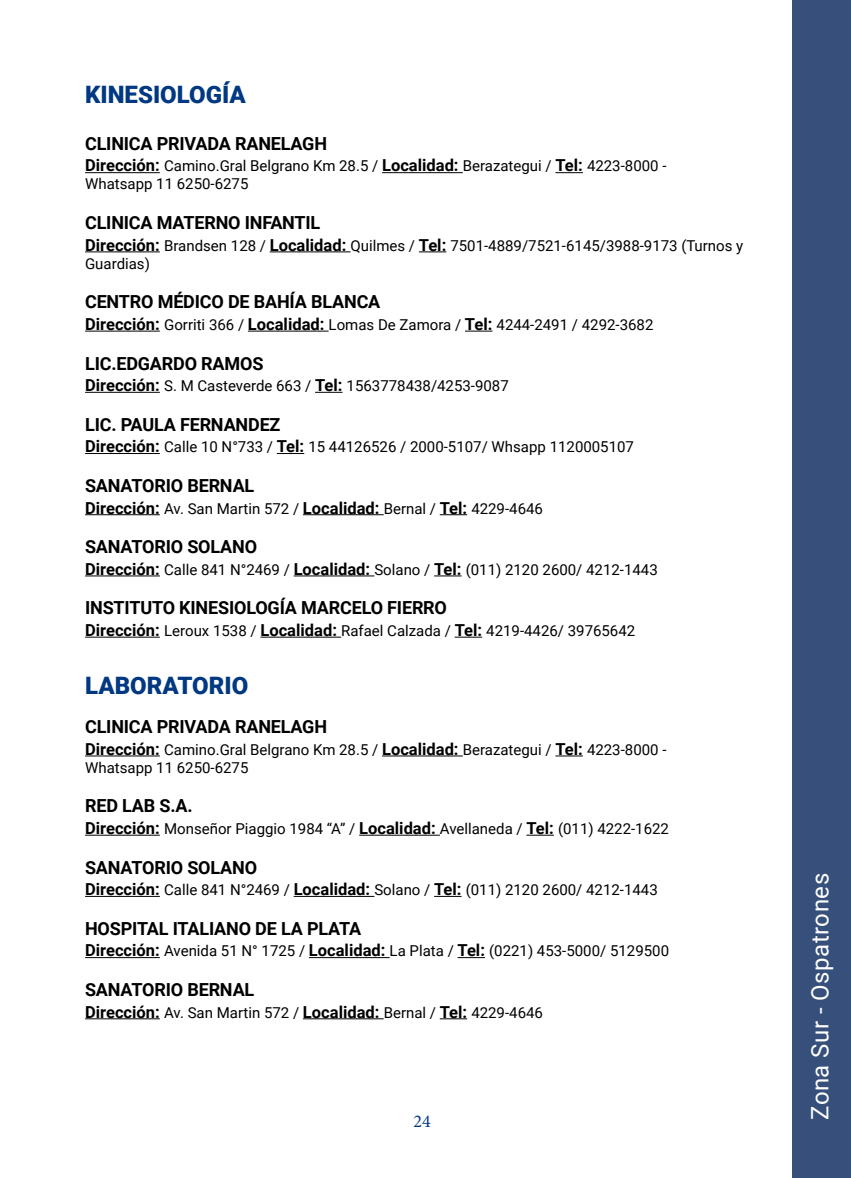
<style>
.page{position:relative;width:851px;height:1178px;background:#fff}
.page>*{position:absolute;margin:0;border:0;box-sizing:border-box;transform-origin:0 0}
.t1{font:900 24px "Roboto";color:#003882}
.t2{font:24px "Roboto";letter-spacing:.02em;color:#fff}
.t3{font:700 18px "Roboto";letter-spacing:-.01em;color:#000}
.t4{font:18px "Minion Pro";color:#003882}
.t5{font:15px/18px "Roboto";color:#000}
.s1{font-weight:700;font-size:16.5px}
</style>
<div class="page">
<hr style="left:85px;top:172px;width:75px;height:1px;background:#000">
<hr style="left:382px;top:172px;width:80px;height:1px;background:#000">
<svg style="left:555px;top:172px;width:27px;height:1px"></svg>
<hr style="left:85px;top:251px;width:75px;height:1px;background:#000">
<hr style="left:270px;top:251px;width:80px;height:1px;background:#000">
<svg style="left:419px;top:251px;width:27px;height:1px"></svg>
<hr style="left:85px;top:331px;width:75px;height:1px;background:#000">
<hr style="left:248px;top:331px;width:80px;height:1px;background:#000">
<svg style="left:465px;top:331px;width:27px;height:1px"></svg>
<hr style="left:85px;top:392px;width:75px;height:1px;background:#000">
<svg style="left:315px;top:392px;width:27px;height:1px"></svg>
<hr style="left:85px;top:453px;width:75px;height:1px;background:#000">
<svg style="left:277px;top:453px;width:27px;height:1px"></svg>
<hr style="left:85px;top:514px;width:75px;height:1px;background:#000">
<hr style="left:303px;top:514px;width:80px;height:1px;background:#000">
<svg style="left:439px;top:514px;width:28px;height:1px"></svg>
<hr style="left:85px;top:575px;width:75px;height:1px;background:#000">
<hr style="left:293px;top:575px;width:81px;height:1px;background:#000">
<svg style="left:434px;top:575px;width:27px;height:1px"></svg>
<hr style="left:85px;top:637px;width:75px;height:1px;background:#000">
<hr style="left:260px;top:637px;width:81px;height:1px;background:#000">
<svg style="left:454px;top:637px;width:28px;height:1px"></svg>
<hr style="left:85px;top:755px;width:75px;height:1px;background:#000">
<hr style="left:382px;top:755px;width:80px;height:1px;background:#000">
<svg style="left:555px;top:755px;width:27px;height:1px"></svg>
<hr style="left:85px;top:835px;width:75px;height:1px;background:#000">
<hr style="left:359px;top:835px;width:81px;height:1px;background:#000">
<svg style="left:526px;top:835px;width:27px;height:1px"></svg>
<hr style="left:85px;top:896px;width:75px;height:1px;background:#000">
<hr style="left:293px;top:896px;width:81px;height:1px;background:#000">
<svg style="left:434px;top:896px;width:27px;height:1px"></svg>
<hr style="left:85px;top:957px;width:75px;height:1px;background:#000">
<hr style="left:309px;top:957px;width:80px;height:1px;background:#000">
<svg style="left:457px;top:957px;width:28px;height:1px"></svg>
<hr style="left:85px;top:1018px;width:75px;height:1px;background:#000">
<hr style="left:303px;top:1018px;width:80px;height:1px;background:#000">
<svg style="left:439px;top:1018px;width:28px;height:1px"></svg>
<div style="left:792px;top:0;width:58px;height:1178px;background:#364f7b"></div>
<h1 class="t1" style="left:85px;top:78px;width:162px">KINESIOLOGÍA</h1>
<p class="t3" style="left:85px;top:131px;width:243px">CLINICA PRIVADA RANELAGH</p>
<p class="t5" style="left:85px;top:157px;width:583px"><span class="s1">Dirección:</span> Camino.Gral Belgrano Km 28.5 / <span class="s1">Localidad:</span> Berazategui / <span class="s1">Tel:</span> 4223-8000 -<br>Whatsapp 11 6250-6275</p>
<p class="t3" style="left:85px;top:210px;width:237px">CLINICA MATERNO INFANTIL</p>
<p class="t5" style="left:85px;top:236px;width:659px"><span class="s1">Dirección:</span> Brandsen 128 / <span class="s1">Localidad:</span> Quilmes / <span class="s1">Tel:</span> 7501-4889/7521-6145/3988-9173 (Turnos y<br>Guardias)</p>
<p class="t3" style="left:85px;top:289px;width:297px">CENTRO MÉDICO DE BAHÍA BLANCA</p>
<p class="t5" style="left:85px;top:315px;width:569px"><span class="s1">Dirección:</span> Gorriti 366 / <span class="s1">Localidad:</span> Lomas De Zamora / <span class="s1">Tel:</span> 4244-2491 / 4292-3682</p>
<p class="t3" style="left:85px;top:350px;width:180px">LIC.EDGARDO RAMOS</p>
<p class="t5" style="left:85px;top:376px;width:425px"><span class="s1">Dirección:</span> S. M Casteverde 663 / <span class="s1">Tel:</span> 1563778438/4253-9087</p>
<p class="t3" style="left:85px;top:412px;width:197px">LIC. PAULA FERNANDEZ</p>
<p class="t5" style="left:85px;top:437px;width:550px"><span class="s1">Dirección:</span> Calle 10 N°733 / <span class="s1">Tel:</span> 15 44126526 / 2000-5107/ Whsapp 1120005107</p>
<p class="t3" style="left:85px;top:473px;width:171px">SANATORIO BERNAL</p>
<p class="t5" style="left:85px;top:499px;width:459px"><span class="s1">Dirección:</span> Av. San Martin 572 / <span class="s1">Localidad:</span> Bernal / <span class="s1">Tel:</span> 4229-4646</p>
<p class="t3" style="left:85px;top:534px;width:173px">SANATORIO SOLANO</p>
<p class="t5" style="left:85px;top:560px;width:574px"><span class="s1">Dirección:</span> Calle 841 N°2469 / <span class="s1">Localidad:</span> Solano / <span class="s1">Tel:</span> (011) 2120 2600/ 4212-1443</p>
<p class="t3" style="left:85px;top:595px;width:363px">INSTITUTO KINESIOLOGÍA MARCELO FIERRO</p>
<p class="t5" style="left:85px;top:621px;width:551px"><span class="s1">Dirección:</span> Leroux 1538 / <span class="s1">Localidad:</span> Rafael Calzada / <span class="s1">Tel:</span> 4219-4426/ 39765642</p>
<h1 class="t1" style="left:85px;top:668px;width:165px">LABORATORIO</h1>
<p class="t3" style="left:85px;top:714px;width:243px">CLINICA PRIVADA RANELAGH</p>
<p class="t5" style="left:85px;top:740px;width:583px"><span class="s1">Dirección:</span> Camino.Gral Belgrano Km 28.5 / <span class="s1">Localidad:</span> Berazategui / <span class="s1">Tel:</span> 4223-8000 -<br>Whatsapp 11 6250-6275</p>
<p class="t3" style="left:85px;top:793px;width:109px">RED LAB S.A.</p>
<p class="t5" style="left:85px;top:819px;width:585px"><span class="s1">Dirección:</span> Monseñor Piaggio 1984 “A” / <span class="s1">Localidad:</span> Avellaneda / <span class="s1">Tel:</span> (011) 4222-1622</p>
<p class="t3" style="left:85px;top:854px;width:173px">SANATORIO SOLANO</p>
<p class="t5" style="left:85px;top:880px;width:574px"><span class="s1">Dirección:</span> Calle 841 N°2469 / <span class="s1">Localidad:</span> Solano / <span class="s1">Tel:</span> (011) 2120 2600/ 4212-1443</p>
<p class="t3" style="left:85px;top:916px;width:277px">HOSPITAL ITALIANO DE LA PLATA</p>
<p class="t5" style="left:85px;top:941px;width:585px"><span class="s1">Dirección:</span> Avenida 51 N° 1725 / <span class="s1">Localidad:</span> La Plata / <span class="s1">Tel:</span> (0221) 453-5000/ 5129500</p>
<p class="t3" style="left:85px;top:977px;width:171px">SANATORIO BERNAL</p>
<p class="t5" style="left:85px;top:1003px;width:459px"><span class="s1">Dirección:</span> Av. San Martin 572 / <span class="s1">Localidad:</span> Bernal / <span class="s1">Tel:</span> 4229-4646</p>
<p class="t4" style="left:413px;top:1109px;width:19px">24</p>
<h1 class="t2" style="left:803px;top:1120px;width:248px;rotate:-90deg">Zona Sur - Ospatrones</h1>
</div>
